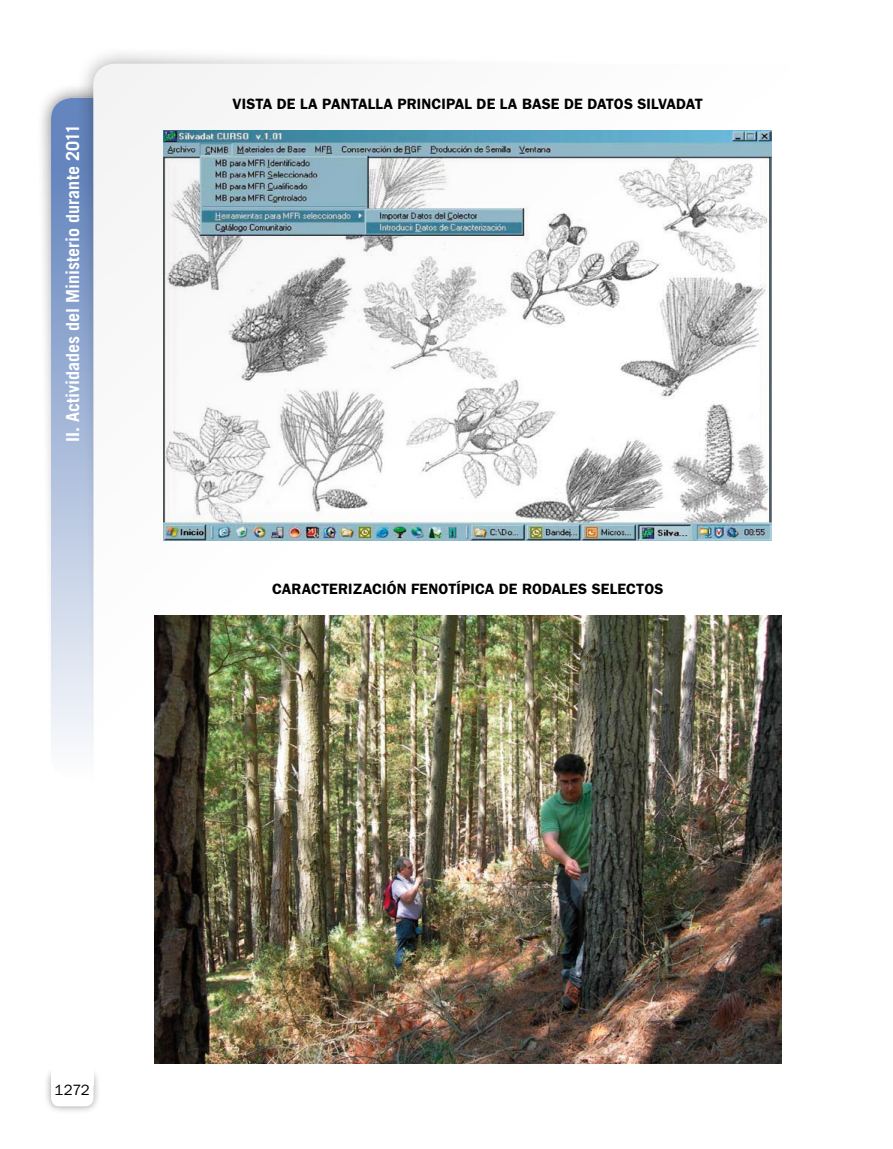
<style>
.page{position:relative;width:893px;height:1149px;background:#fff}
.page>*{position:absolute;margin:0;border:0;box-sizing:border-box;transform-origin:0 0}
.t1{font:700 18px "Trade Gothic";color:#fff}
.Titulo_tabla{font:600 15px "Franklin Gothic";letter-spacing:.005em;color:#000}
.t2{font:15px "Franklin Gothic";color:#000}
</style>
<div class="page">
<div style="left:36px;top:82px;width:116px;height:691px;background:#000;opacity:.6"></div>
<div style="left:51px;top:98px;width:85px;height:680px;background:linear-gradient(to bottom,#5579b8,#fbfcfd);border-radius:21px"></div>
<div style="left:74px;top:45px;width:669px;height:923px;background:#000;opacity:.4"></div>
<div style="left:94px;top:64px;width:714px;height:969px;background:#fefefe;border-radius:21px"></div>
<div style="left:43px;top:1064px;width:58px;height:49px;background:#000;opacity:.4"></div>
<div style="left:51px;top:1071px;width:43px;height:35px;background:#fff;border-radius:9px"></div>
<div style="left:51px;top:1063px;width:43px;height:21px;background:#fff"></div>
<img style="left:164px;top:130px;width:608px;height:410px">
<img style="left:154px;top:615px;width:627px;height:448px">
<p class="t1" style="left:62px;top:442px;width:320px;rotate:-90deg">II. Actividades del Ministerio durante 2011</p>
<p class="Titulo_tabla" style="left:233px;top:95px;width:472px">VISTA DE LA PANTALLA PRINCIPAL DE LA BASE DE DATOS SILVADAT</p>
<p class="Titulo_tabla" style="left:272px;top:580px;width:393px">CARACTERIZACIÓN FENOTÍPICA DE RODALES SELECTOS</p>
<p class="t2" style="left:55px;top:1080px;width:37px">1272</p>
</div>
